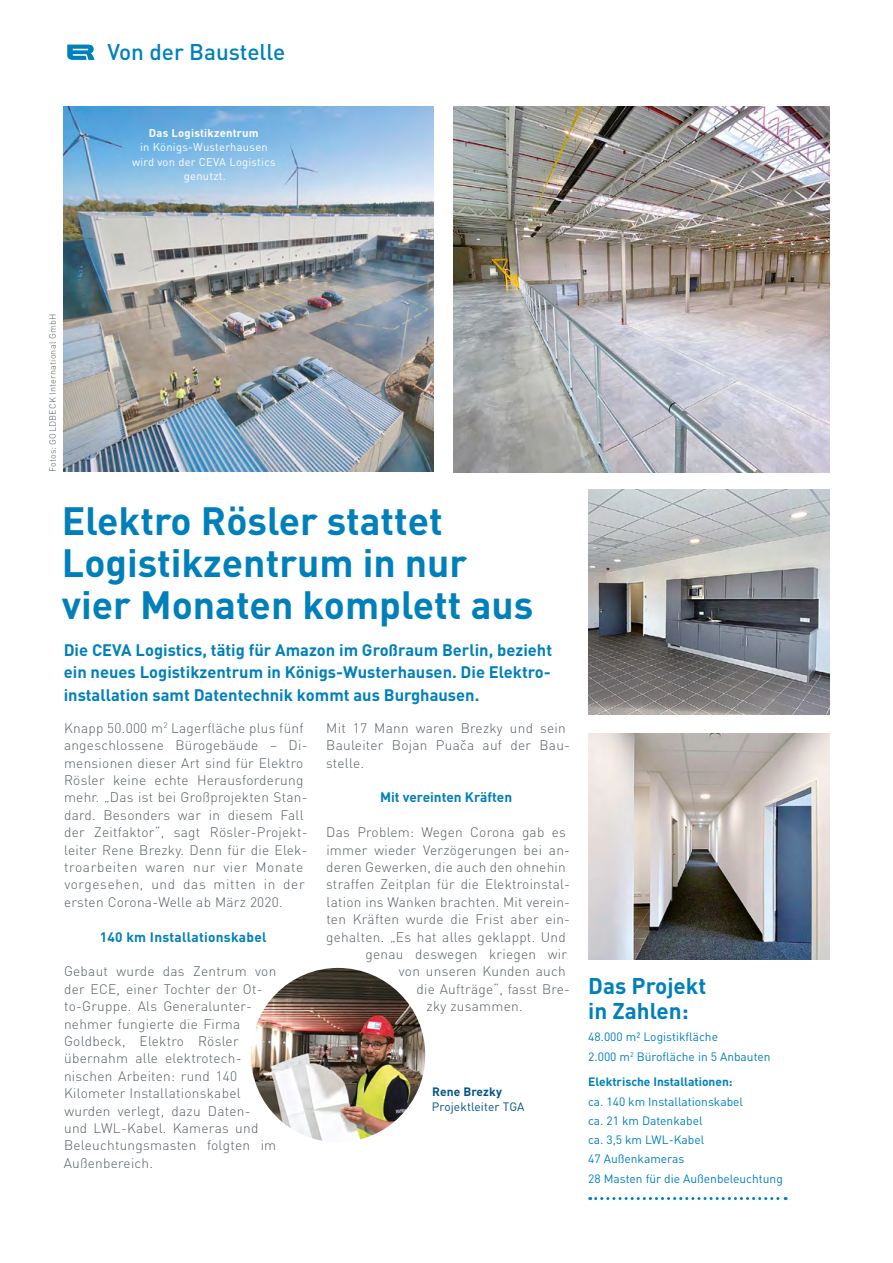
<style>
.page{position:relative;width:893px;height:1263px;background:#fff}
.page>*{position:absolute;margin:0;border:0;box-sizing:border-box;transform-origin:0 0}
.t1{font:700 39px/42px "DIN";color:#0080bb}
.t2{font:700 22.5px/24.8px "DIN";color:#0080bb}
.t3{font:500 22.5px "DIN";color:#0080bb}
.t4{font:700 16.5px/22.5px "DIN";color:#0080bb;text-align:justify}
.t5{font:300 13.65px/17.4px "DIN";letter-spacing:.02em;color:#535d62}
.t6{font:700 13.65px "DIN";letter-spacing:.02em;color:#0080bb}
.t7{font:700 13.65px "DIN";color:#0080bb}
.t8{font:12px/19.2px "DIN";color:#0080bb}
.t9{font:700 12px "DIN";color:#0080bb}
.t10{font:12px "DIN";letter-spacing:.01em;color:#00528a}
.t11{font:700 12px "DIN";letter-spacing:.01em;color:#00528a}
.t12{font:11.25px/14.2px "DIN";letter-spacing:.02em;color:#fff;text-align:center}
.t13{font:700 11.25px "DIN";letter-spacing:.02em;color:#fff}
.t14{font:300 9px "DIN";letter-spacing:.02em;color:#535d62}
</style>
<div class="page">
<img style="left:588px;top:489px;width:241px;height:226px">
<img style="left:588px;top:733px;width:241px;height:226px">
<svg style="left:67px;top:45px;width:28px;height:15px"></svg>
<img style="left:64px;top:106px;width:370px;height:366px">
<img style="left:454px;top:106px;width:375px;height:366px">
<svg style="left:590px;top:1197px;width:196px;height:3px"></svg>
<img style="left:251px;top:968px;width:174px;height:174px;border-radius:87px">
<h2 class="t3" style="left:107px;top:37px;width:179px">Von der Baustelle</h2>
<p class="t13" style="left:149px;top:126px;width:111px">Das Logistikzentrum</p>
<p class="t12" style="left:132px;top:140px;width:145px">in Königs-Wusterhausen wird von der CEVA Logistics genutzt.</p>
<p class="t14" style="left:47px;top:472px;width:160px;rotate:-90deg">Fotos: GOLDBECK International GmbH</p>
<h1 class="t1" style="left:62px;top:498px;width:473px">Elektro Rösler stattet<br>Logistikzentrum in nur vier Monaten komplett aus</h1>
<p class="t4" style="left:64px;top:638px;width:490px">Die CEVA Logistics, tätig für Amazon im Großraum Berlin, bezieht ein neues Logistikzentrum in Königs-Wusterhausen. Die Elektro&shy;installation samt Datentechnik kommt aus Burghausen.</p>
<p class="t5" style="left:64px;top:719px;width:245px">Knapp 50.000 m<sup>2</sup> Lagerfläche plus fünf angeschlossene Bürogebäude – Di&shy;mensionen dieser Art sind für Elektro Rösler keine echte Herausforderung mehr. „Das ist bei Großprojekten Stan&shy;dard. Besonders war in diesem Fall der Zeitfaktor“, sagt Rösler-Projekt&shy;leiter Rene Brezky. Denn für die Elek&shy;troarbeiten waren nur vier Monate vorgesehen, und das mitten in der ersten Corona-Welle ab März 2020.</p>
<p class="t6" style="left:100px;top:928px;width:168px">140 km Installationskabel</p>
<p class="t5" style="left:64px;top:963px;width:214px">Gebaut wurde das Zentrum von der ECE, einer Tochter der Ot&shy;to-Gruppe. Als Generalunter&shy;nehmer fungierte die Firma<br>Goldbeck, Elektro Rösler übernahm alle elektrotech&shy;nischen Arbeiten: rund 140<br>Kilometer Installationskabel wurden verlegt, dazu Daten-<br>und LWL-Kabel. Kameras und<br>Beleuchtungsmasten folgten im<br>Außenbereich.</p>
<p class="t5" style="left:326px;top:719px;width:245px">Mit 17 Mann waren Brezky und sein<br>Bauleiter Bojan Puaˇca auf der Bau&shy;stelle.</p>
<p class="t7" style="left:380px;top:788px;width:134px">Mit vereinten Kräften</p>
<p class="t5" style="left:326px;top:823px;width:241px">Das Problem: Wegen Corona gab es</p>
<p class="t5" style="left:326px;top:841px;width:245px">immer wieder Verzögerungen bei an-</p>
<p class="t5" style="left:326px;top:858px;width:241px">deren Gewerken, die auch den ohnehin</p>
<p class="t5" style="left:326px;top:876px;width:245px">straffen Zeitplan für die Elektroinstal-</p>
<p class="t5" style="left:326px;top:893px;width:245px">lation ins Wanken brachten. Mit verein-</p>
<p class="t5" style="left:326px;top:910px;width:245px">ten Kräften wurde die Frist aber ein-</p>
<p class="t5" style="left:326px;top:928px;width:241px">gehalten. „Es hat alles geklappt. Und</p>
<p class="t5" style="left:366px;top:945px;width:203px">genau deswegen kriegen wir</p>
<p class="t5" style="left:399px;top:963px;width:168px">von unseren Kunden auch</p>
<p class="t5" style="left:417px;top:980px;width:155px">die Aufträge“, fasst Bre-</p>
<p class="t5" style="left:427px;top:997px;width:98px">zky zusammen.</p>
<p class="t11" style="left:432px;top:1083px;width:71px">Rene Brezky</p>
<p class="t10" style="left:432px;top:1099px;width:94px">Projektleiter TGA</p>
<h2 class="t2" style="left:588px;top:973px;width:120px">Das Projekt in Zahlen:</h2>
<p class="t8" style="left:588px;top:1027px;width:184px">48.000 m² Logistikfläche<br>2.000 m<sup>2</sup> Bürofläche in 5 Anbauten</p>
<p class="t9" style="left:588px;top:1074px;width:146px">Elektrische Installationen:</p>
<p class="t8" style="left:588px;top:1091px;width:196px">ca. 140 km Installationskabel<br>ca. 21 km Datenkabel<br>ca. 3,5 km LWL-Kabel<br>47 Außenkameras<br>28 Masten für die Außenbeleuchtung</p>
</div>
